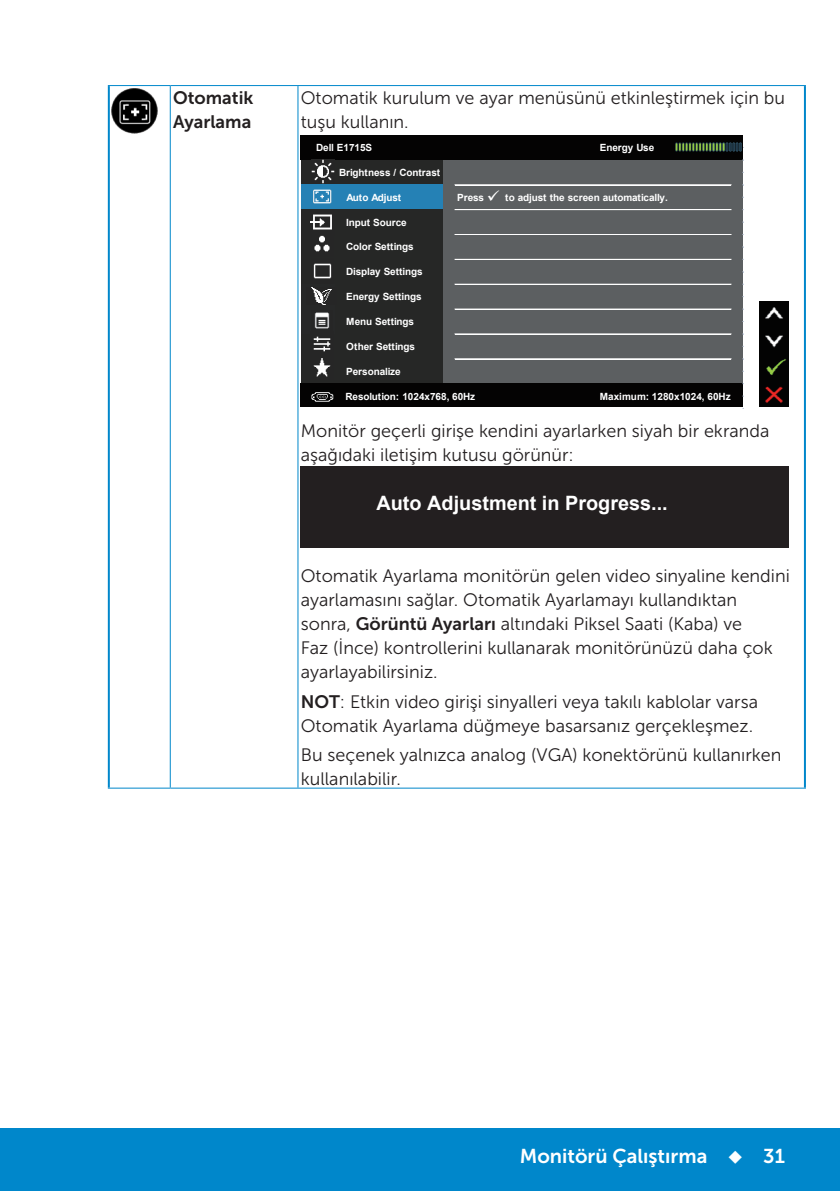
<style>
.page{position:relative;width:840px;height:1191px;background:#fff}
.page>*{position:absolute;margin:0;border:0;box-sizing:border-box;transform-origin:0 0}
.t1{font:20px "Museo Sans For Dell 700";color:#fff}
.t2{font:700 19.8px "Arial";color:#fff}
.Table_Paragraph{font:18px/24px "Museo Sans For Dell 300";color:#231f20}
.Table_Paragraph-2{font:18px/24px "Museo Sans For Dell 700";color:#231f20}
.t3{font:700 10px "Arial";letter-spacing:-.005em;color:#fff}
.s1{font-family:"Museo Sans For Dell 700"}
</style>
<div class="page">
<div style="left:0;top:1128px;width:839px;height:63px;background:#0087cb"></div>
<hr style="left:108px;top:86px;width:2px;height:701px;background:#0087cb">
<hr style="left:108px;top:85px;width:62px;height:1px;background:#0087cb">
<hr style="left:170px;top:86px;width:1px;height:701px;background:#0087cb">
<hr style="left:170px;top:85px;width:128px;height:1px;background:#0087cb">
<hr style="left:297px;top:86px;width:1px;height:701px;background:#0087cb">
<hr style="left:803px;top:86px;width:2px;height:701px;background:#0087cb">
<hr style="left:298px;top:85px;width:507px;height:1px;background:#0087cb">
<hr style="left:108px;top:787px;width:62px;height:1px;background:#0087cb">
<hr style="left:170px;top:787px;width:128px;height:1px;background:#0087cb">
<hr style="left:298px;top:787px;width:507px;height:1px;background:#0087cb">
<img style="left:112px;top:88px;width:45px;height:46px">
<div style="left:300px;top:135px;width:442px;height:25px;background:#040303"></div>
<div style="left:300px;top:160px;width:143px;height:25px;background:#262726"></div>
<div style="left:443px;top:160px;width:299px;height:25px;background:#5c5f61"></div>
<div style="left:300px;top:185px;width:143px;height:25px;background:#2581b5"></div>
<div style="left:443px;top:185px;width:299px;height:25px;background:#5c5f61"></div>
<div style="left:300px;top:210px;width:143px;height:75px;background:#262726"></div>
<div style="left:443px;top:210px;width:299px;height:75px;background:#5c5f61"></div>
<div style="left:300px;top:284px;width:35px;height:50px;background:#272828"></div>
<div style="left:335px;top:284px;width:108px;height:50px;background:#262726"></div>
<div style="left:443px;top:284px;width:299px;height:50px;background:#5c5f61"></div>
<div style="left:300px;top:334px;width:143px;height:50px;background:#262726"></div>
<div style="left:443px;top:334px;width:299px;height:50px;background:#5c5f61"></div>
<div style="left:300px;top:384px;width:442px;height:23px;background:#040303"></div>
<hr style="left:455px;top:184px;width:275px;height:1px;background:#fff">
<hr style="left:455px;top:185px;width:275px;height:1px;background:#fff">
<hr style="left:455px;top:209px;width:275px;height:1px;background:#fff">
<hr style="left:455px;top:210px;width:275px;height:1px;background:#fff">
<hr style="left:455px;top:234px;width:275px;height:1px;background:#fff">
<hr style="left:455px;top:259px;width:275px;height:1px;background:#fff">
<hr style="left:455px;top:284px;width:275px;height:1px;background:#fff">
<hr style="left:455px;top:309px;width:275px;height:1px;background:#fff">
<hr style="left:455px;top:333px;width:275px;height:1px;background:#fff">
<hr style="left:455px;top:334px;width:275px;height:1px;background:#fff">
<hr style="left:455px;top:358px;width:275px;height:1px;background:#fff">
<hr style="left:455px;top:359px;width:275px;height:1px;background:#fff">
<img style="left:310px;top:160px;width:24px;height:44px">
<img style="left:675px;top:142px;width:67px;height:10px">
<img style="left:310px;top:214px;width:22px;height:16px">
<img style="left:313px;top:263px;width:19px;height:16px">
<img style="left:313px;top:312px;width:18px;height:40px">
<img style="left:313px;top:358px;width:18px;height:19px">
<img style="left:312px;top:288px;width:20px;height:16px">
<img style="left:314px;top:235px;width:16px;height:17px">
<img style="left:759px;top:302px;width:29px;height:105px">
<img style="left:311px;top:392px;width:22px;height:10px">
<div style="left:300px;top:466px;width:488px;height:82px;background:#231f20"></div>
<p class="Table_Paragraph-2" style="left:173px;top:85px;width:82px">Otomatik<br>Ayarlama</p>
<p class="Table_Paragraph" style="left:300px;top:86px;width:485px">Otomatik kurulum ve ayar menüsünü etkinleştirmek için bu tuşu kullanın.</p>
<p class="t3" style="left:316px;top:141px;width:57px">Dell E1715S</p>
<p class="t3" style="left:599px;top:141px;width:56px">Energy Use</p>
<p class="t3" style="left:339px;top:166px;width:103px">Brightness / Contrast</p>
<p class="t3" style="left:346px;top:191px;width:56px">Auto Adjust</p>
<p class="t3" style="left:457px;top:191px;width:212px">Press ✓ to adjust the screen automatically.</p>
<p class="t3" style="left:346px;top:215px;width:62px">Input Source</p>
<p class="t3" style="left:346px;top:240px;width:69px">Color Settings</p>
<p class="t3" style="left:346px;top:265px;width:78px">Display Settings</p>
<p class="t3" style="left:346px;top:290px;width:77px">Energy Settings</p>
<p class="t3" style="left:346px;top:315px;width:69px">Menu Settings</p>
<p class="t3" style="left:346px;top:340px;width:70px">Other Settings</p>
<p class="t3" style="left:346px;top:364px;width:56px">Personalize</p>
<p class="t3" style="left:345px;top:389px;width:131px">Resolution: 1024x768, 60Hz</p>
<p class="t3" style="left:599px;top:389px;width:132px">Maximum: 1280x1024, 60Hz</p>
<p class="Table_Paragraph" style="left:300px;top:418px;width:470px">Monitör geçerli girişe kendini ayarlarken siyah bir ekranda aşağıdaki iletişim kutusu görünür:</p>
<p class="t2" style="left:376px;top:490px;width:292px">Auto Adjustment in Progress...</p>
<p class="Table_Paragraph" style="left:300px;top:564px;width:490px">Otomatik Ayarlama monitörün gelen video sinyaline kendini ayarlamasını sağlar. Otomatik Ayarlamayı kullandıktan sonra, <span class="s1">Görüntü Ayarları</span> altındaki Piksel Saati (Kaba) ve<br>Faz (İnce) kontrollerini kullanarak monitörünüzü daha çok ayarlayabilirsiniz.</p>
<p class="Table_Paragraph" style="left:300px;top:689px;width:458px"><span class="s1">NOT</span>: Etkin video girişi sinyalleri veya takılı kablolar varsa<br>Otomatik Ayarlama düğmeye basarsanız gerçekleşmez.</p>
<p class="Table_Paragraph" style="left:300px;top:743px;width:482px">Bu seçenek yalnızca analog (VGA) konektörünü kullanırken kullanılabilir.</p>
<p class="t1" style="left:519px;top:1144px;width:266px">Monitörü Çalıştırma ◆ 31</p>
</div>
